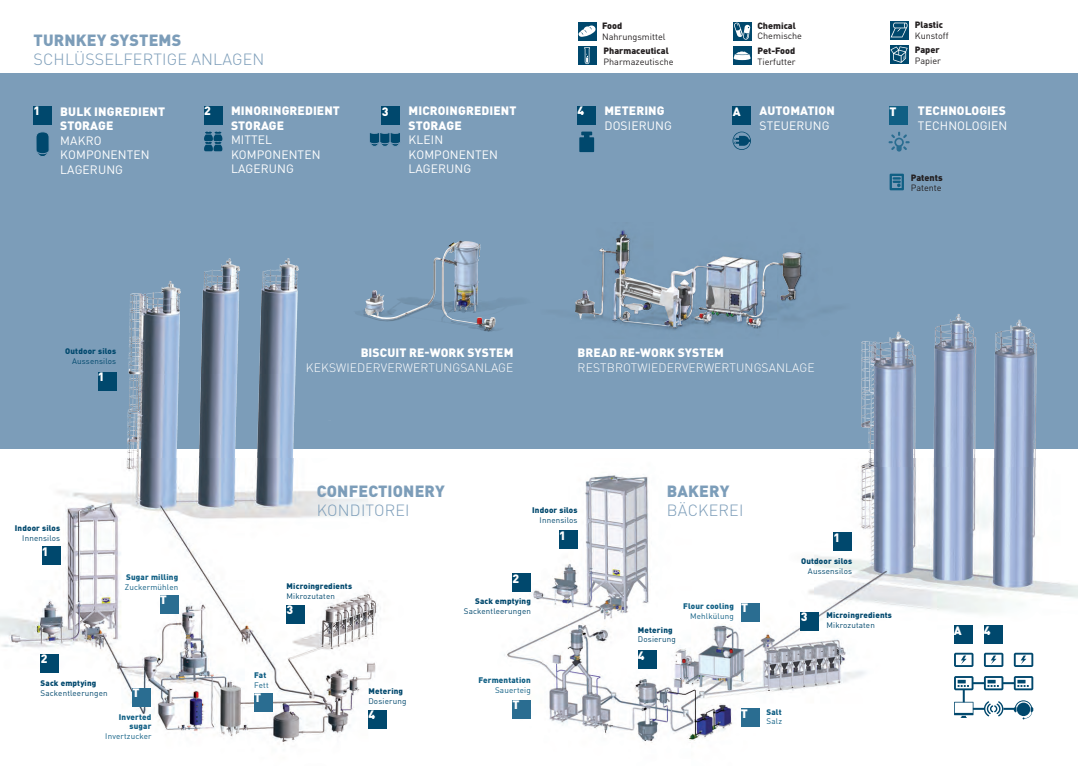
<style>
.page{position:relative;width:1078px;height:766px;background:#fff}
.page>*{position:absolute;margin:0;border:0;box-sizing:border-box;transform-origin:0 0}
.t1{font:300 16.1px/19.3px "DIN Pro";letter-spacing:.01em;color:#7c9db9}
.t2{font:900 16.1px/19.3px "DIN Pro";letter-spacing:.01em;color:#7c9db9}
.t3{font:900 12.2px "DIN Pro";color:#fff}
.t4{font:12px/14.4px "DIN Pro";letter-spacing:.01em;color:#fff}
.t5{font:300 12px/14.4px "DIN Pro";letter-spacing:.01em;color:#fff}
.t6{font:900 12px/14.4px "DIN Pro";letter-spacing:.01em;color:#fff}
.t7{font:9px/10.8px "DIN Pro";color:#231f20}
.t8{font:900 9px/10.8px "DIN Pro";color:#231f20}
.t9{font:900 8px/9.6px "DIN Pro";letter-spacing:.02em;color:#00486d;text-align:right}
.t10{font:8px/9.6px "DIN Pro";letter-spacing:.02em;color:#00486d}
.t11{font:900 8px/9.6px "DIN Pro";letter-spacing:.02em;color:#105f84;text-align:right}
.t12{font:8px/9.6px "DIN Pro";letter-spacing:.02em;color:#105f84}
.s1{font-weight:900}
.s2{font-weight:400}
.s3{font-weight:300}
</style>
<div class="page">
<div style="left:0;top:74px;width:1077px;height:375px;background:#7c9db9"></div>
<img style="left:98px;top:250px;width:401px;height:209px">
<img style="left:504px;top:466px;width:573px;height:277px">
<img style="left:0;top:459px;width:387px;height:286px">
<img style="left:580px;top:230px;width:223px;height:101px">
<img style="left:575px;top:231px;width:46px;height:88px">
<img style="left:365px;top:241px;width:95px;height:69px">
<img style="left:366px;top:241px;width:93px;height:76px">
<img style="left:861px;top:314px;width:176px;height:152px">
<div style="left:254px;top:693px;width:18px;height:18px;background:#2a6d91"></div>
<div style="left:740px;top:708px;width:19px;height:18px;background:#2a6d91"></div>
<div style="left:160px;top:594px;width:18px;height:19px;background:#2a6d91"></div>
<div style="left:42px;top:546px;width:18px;height:18px;background:#00486d"></div>
<div style="left:41px;top:653px;width:18px;height:19px;background:#00486d"></div>
<div style="left:132px;top:687px;width:19px;height:19px;background:#2a6d91"></div>
<div style="left:512px;top:700px;width:19px;height:18px;background:#2a6d91"></div>
<div style="left:800px;top:612px;width:19px;height:18px;background:#00486d"></div>
<div style="left:98px;top:372px;width:18px;height:18px;background:#00486d"></div>
<div style="left:740px;top:602px;width:19px;height:19px;background:#2a6d91"></div>
<div style="left:559px;top:530px;width:18px;height:19px;background:#00486d"></div>
<div style="left:512px;top:573px;width:19px;height:18px;background:#00486d"></div>
<div style="left:286px;top:604px;width:19px;height:19px;background:#00486d"></div>
<div style="left:637px;top:650px;width:19px;height:18px;background:#00486d"></div>
<div style="left:368px;top:709px;width:19px;height:19px;background:#00486d"></div>
<div style="left:833px;top:532px;width:18px;height:19px;background:#00486d"></div>
<div style="left:953px;top:625px;width:19px;height:18px;background:#00486d"></div>
<div style="left:983px;top:625px;width:19px;height:18px;background:#00486d"></div>
<svg style="left:953px;top:652px;width:20px;height:14px"></svg>
<svg style="left:983px;top:652px;width:20px;height:14px"></svg>
<svg style="left:1013px;top:652px;width:20px;height:14px"></svg>
<svg style="left:953px;top:675px;width:80px;height:44px"></svg>
<div style="left:732px;top:46px;width:19px;height:19px;background:#00486d"></div>
<svg style="left:733px;top:51px;width:17px;height:9px"></svg>
<svg style="left:890px;top:21px;width:18px;height:18px"></svg>
<svg style="left:890px;top:23px;width:17px;height:14px"></svg>
<svg style="left:890px;top:45px;width:18px;height:19px"></svg>
<svg style="left:890px;top:46px;width:17px;height:17px"></svg>
<svg style="left:733px;top:22px;width:18px;height:19px"></svg>
<svg style="left:733px;top:22px;width:17px;height:18px"></svg>
<div style="left:577px;top:46px;width:19px;height:19px;background:#00486d"></div>
<svg style="left:584px;top:47px;width:6px;height:17px"></svg>
<div style="left:577px;top:22px;width:19px;height:19px;background:#00486d"></div>
<svg style="left:578px;top:25px;width:17px;height:12px"></svg>
<svg style="left:889px;top:174px;width:14px;height:16px"></svg>
<div style="left:889px;top:107px;width:18px;height:18px;background:#105f84"></div>
<svg style="left:888px;top:132px;width:21px;height:19px"></svg>
<div style="left:33px;top:106px;width:19px;height:18px;background:#00486d"></div>
<svg style="left:36px;top:132px;width:13px;height:24px"></svg>
<div style="left:204px;top:106px;width:18px;height:18px;background:#00486d"></div>
<svg style="left:204px;top:131px;width:18px;height:20px"></svg>
<div style="left:382px;top:107px;width:18px;height:18px;background:#00486d"></div>
<svg style="left:369px;top:133px;width:31px;height:13px"></svg>
<div style="left:577px;top:106px;width:18px;height:18px;background:#00486d"></div>
<svg style="left:579px;top:131px;width:15px;height:21px"></svg>
<div style="left:732px;top:107px;width:18px;height:18px;background:#00486d"></div>
<svg style="left:732px;top:131px;width:18px;height:19px"></svg>
<p class="t1" style="left:33px;top:30px;width:232px"><span class="s1">TURNKEY SYSTEMS<br></span>SCHLÜSSELFERTIGE ANLAGEN</p>
<p class="t7" style="left:602px;top:20px;width:65px"><span class="s1">Food<br></span>Nahrungsmittel</p>
<p class="t7" style="left:603px;top:45px;width:72px"><span class="s1">Pharmaceutical<br></span>Pharmazeutische</p>
<p class="t7" style="left:757px;top:20px;width:46px"><span class="s1">Chemical<br></span>Chemische</p>
<p class="t7" style="left:757px;top:45px;width:40px"><span class="s1">Pet-Food<br></span>Tierfutter</p>
<p class="t7" style="left:914px;top:19px;width:35px"><span class="s1">Plastic<br></span>Kunstoff</p>
<p class="t7" style="left:914px;top:44px;width:28px"><span class="s1">Paper<br></span>Papier</p>
<p class="t6" style="left:204px;top:103px;width:8px">2</p>
<p class="t4" style="left:408px;top:103px;width:109px"><span class="s1">MICROINGREDIENT<br>STORAGE<br></span>KLEIN<br>KOMPONENTEN<br>LAGERUNG</p>
<p class="t6" style="left:382px;top:104px;width:8px">3</p>
<p class="t6" style="left:577px;top:103px;width:8px">4</p>
<p class="t4" style="left:604px;top:103px;width:69px"><span class="s1">METERING<br></span>DOSIERUNG</p>
<p class="t6" style="left:759px;top:103px;width:77px">AUTOMATION<br><span class="s2">STEUERUNG</span></p>
<p class="t4" style="left:231px;top:103px;width:110px"><span class="s1">MINORINGREDIENT<br>STORAGE<br></span>MITTEL<br>KOMPONENTEN<br>LAGERUNG</p>
<p class="t6" style="left:33px;top:103px;width:8px">1</p>
<p class="t6" style="left:60px;top:104px;width:106px">BULK INGREDIENT</p>
<p class="t6" style="left:889px;top:104px;width:9px">T</p>
<p class="t4" style="left:60px;top:118px;width:91px"><span class="s1">STORAGE<br></span>MAKRO<br>KOMPONENTEN<br>LAGERUNG</p>
<p class="t6" style="left:732px;top:104px;width:9px">A</p>
<p class="t6" style="left:917px;top:103px;width:91px">TECHNOLOGIES<br><span class="s2">TECHNOLOGIEN</span></p>
<p class="t8" style="left:910px;top:171px;width:33px">Patents<br><span class="s2">Patente</span></p>
<p class="t9" style="left:65px;top:346px;width:53px">Outdoor silos<br><span class="s2">Aussensilos</span></p>
<p class="t6" style="left:98px;top:369px;width:8px">1</p>
<p class="t5" style="left:306px;top:345px;width:209px;text-align:right"><span class="s1">BISCUIT RE-WORK SYSTEM<br></span>KEKSWIEDERVERWERTUNGSANLAGE</p>
<p class="t5" style="left:577px;top:345px;width:238px"><span class="s1">BREAD RE-WORK SYSTEM<br></span>RESTBROTWIEDERVERWERTUNGSANLAGE</p>
<p class="t9" style="left:15px;top:523px;width:47px">Indoor silos<br><span class="s2">Innensilos</span></p>
<p class="t6" style="left:42px;top:543px;width:8px">1</p>
<p class="t2" style="left:317px;top:480px;width:129px">CONFECTIONERY<br><span class="s3">KONDITOREI</span></p>
<p class="t9" style="left:532px;top:504px;width:47px">Indoor silos<br><span class="s2">Innensilos</span></p>
<p class="t6" style="left:559px;top:527px;width:8px">1</p>
<p class="t1" style="left:666px;top:480px;width:78px"><span class="s1">BAKERY<br></span>BÄCKEREI</p>
<p class="t6" style="left:833px;top:529px;width:8px">1</p>
<p class="t6" style="left:41px;top:651px;width:8px">2</p>
<p class="t11" style="left:126px;top:572px;width:54px">Sugar milling</p>
<p class="t12" style="left:125px;top:581px;width:55px">Zuckermühlen</p>
<p class="t6" style="left:160px;top:592px;width:9px">T</p>
<p class="t9" style="left:286px;top:581px;width:67px">Microingredients</p>
<p class="t10" style="left:286px;top:591px;width:50px">Mikrozutaten</p>
<p class="t6" style="left:286px;top:602px;width:8px">3</p>
<p class="t6" style="left:512px;top:570px;width:8px">2</p>
<p class="t10" style="left:463px;top:596px;width:69px;text-align:right"><span class="s1">Sack emptying<br></span>Sackentleerungen</p>
<p class="t10" style="left:637px;top:624px;width:39px"><span class="s1">Metering<br></span>Dosierung</p>
<p class="t6" style="left:637px;top:647px;width:8px">4</p>
<p class="t11" style="left:683px;top:601px;width:52px">Flour cooling<br><span class="s2">Mehlkülung</span></p>
<p class="t6" style="left:740px;top:600px;width:9px">T</p>
<p class="t9" style="left:800px;top:556px;width:53px">Outdoor silos<br><span class="s2">Aussensilos</span></p>
<p class="t6" style="left:800px;top:609px;width:8px">3</p>
<p class="t9" style="left:826px;top:610px;width:67px">Microingredients</p>
<p class="t10" style="left:826px;top:619px;width:50px">Mikrozutaten</p>
<p class="t6" style="left:953px;top:622px;width:9px">A</p>
<p class="t3" style="left:983px;top:622px;width:8px">4</p>
<p class="t10" style="left:41px;top:678px;width:69px"><span class="s1">Sack emptying<br></span>Sackentleerungen</p>
<p class="t6" style="left:132px;top:685px;width:9px">T</p>
<p class="t11" style="left:105px;top:711px;width:48px">Inverted sugar<br><span class="s2">Invertzucker</span></p>
<p class="t12" style="left:254px;top:670px;width:16px"><span class="s1">Fat<br></span>Fett</p>
<p class="t6" style="left:254px;top:690px;width:9px">T</p>
<p class="t10" style="left:368px;top:686px;width:39px"><span class="s1">Metering<br></span>Dosierung</p>
<p class="t6" style="left:368px;top:707px;width:8px">4</p>
<p class="t11" style="left:478px;top:675px;width:54px">Fermentation</p>
<p class="t12" style="left:495px;top:684px;width:37px">Sauerteig</p>
<p class="t6" style="left:512px;top:697px;width:9px">T</p>
<p class="t6" style="left:740px;top:705px;width:9px">T</p>
<p class="t11" style="left:766px;top:706px;width:17px">Salt</p>
<p class="t12" style="left:766px;top:716px;width:17px">Salz</p>
</div>
